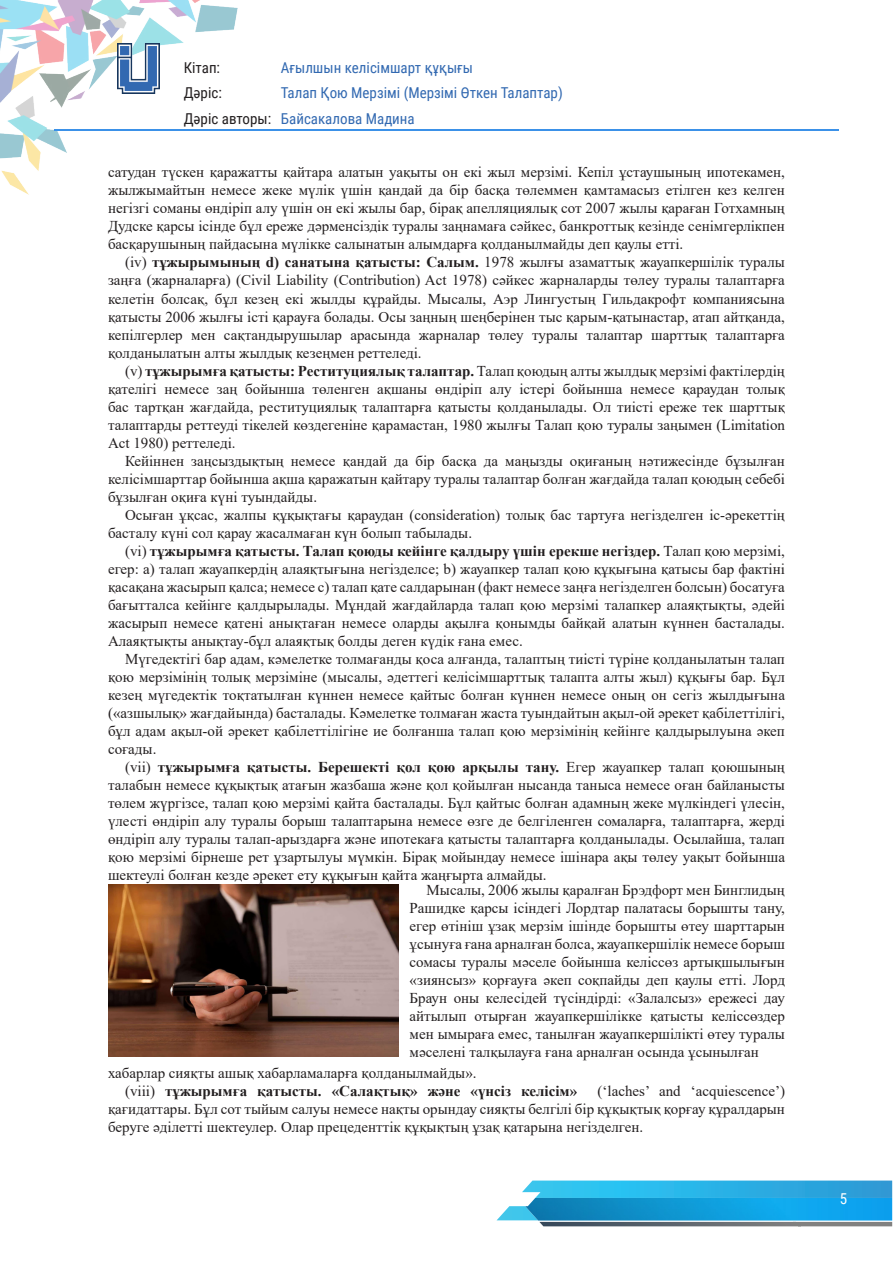
<style>
.page{position:relative;width:893px;height:1263px;background:#fff}
.page>*{position:absolute;margin:0;border:0;box-sizing:border-box;transform-origin:0 0}
.t1{font:15px/18px "Times New Roman";color:#231f20;text-align:justify}
.t2{font:15px/25.5px "Roboto Condensed";color:#3269b1}
.t3{font:700 15px "Times New Roman";color:#231f20}
.t4{font:15px/25.5px "Roboto Condensed";color:#231f20}
.t5{font:15px "Roboto Condensed";color:#fff}
.s1{font-weight:700}
.s2{font-weight:400}
</style>
<div class="page">
<svg style="left:497px;top:1180px;width:395px;height:46px;background:#5bb6d9"></svg>
<img style="left:525px;top:1198px;width:367px;height:22px">
<img style="left:0;top:0;width:238px;height:195px">
<hr style="left:54px;top:129px;width:785px;height:2px;background:#3b91e8">
<img style="left:118px;top:44px;width:41px;height:49px">
<img style="left:109px;top:884px;width:289px;height:173px">
<p class="t4" style="left:184px;top:54px;width:89px">Кітап:<br>Дәріс:<br>Дәріс авторы:</p>
<p class="t2" style="left:281px;top:54px;width:283px">Ағылшын келісімшарт құқығы<br>Талап Қою Мерзімі (Мерзімі Өткен Талаптар)<br>Байсакалова Мадина</p>
<p class="t1" style="left:108px;top:163px;width:678px">сатудан түскен қаражатты қайтара алатын уақыты он екі жыл мерзімі. Кепіл ұстаушының ипотекамен, жылжымайтын немесе жеке мүлік үшін қандай да бір басқа төлеммен қамтамасыз етілген кез келген негізгі соманы өндіріп алу үшін он екі жылы бар, бірақ апелляциялық сот 2007 жылы қараған Готхамның Дудске қарсы ісінде бұл ереже дәрменсіздік туралы заңнамаға сәйкес, банкроттық кезінде сенімгерлікпен басқарушының пайдасына мүлікке салынатын алымдарға қолданылмайды деп қаулы етті.</p>
<p class="t1" style="left:108px;top:253px;width:678px;text-indent:17px">(iv) <span class="s1">тұжырымының d) санатына қатысты: Салым.</span> 1978 жылғы азаматтық жауапкершілік туралы заңға (жарналарға) (Civil Liability (Contribution) Act 1978) сәйкес жарналарды төлеу туралы талаптарға келетін болсақ, бұл кезең екі жылды құрайды. Мысалы, Аэр Лингустың Гильдакрофт компаниясына қатысты 2006 жылғы істі қарауға болады. Осы заңның шеңберінен тыс қарым-қатынастар, атап айтқанда, кепілгерлер мен сақтандырушылар арасында жарналар төлеу туралы талаптар шарттық талаптарға қолданылатын алты жылдық кезеңмен реттеледі.</p>
<p class="t1" style="left:108px;top:361px;width:678px;text-indent:17px">(v) <span class="s1">тұжырымға қатысты: Реституциялық талаптар.</span> Талап қоюдың алты жылдық мерзімі фактілердің қателігі немесе заң бойынша төленген ақшаны өндіріп алу істері бойынша немесе қараудан толық бас тартқан жағдайда, реституциялық талаптарға қатысты қолданылады. Ол тиісті ереже тек шарттық талаптарды реттеуді тікелей көздегеніне қарамастан, 1980 жылғы Талап қою туралы заңымен (Limitation Act 1980) реттеледі.</p>
<p class="t1" style="left:108px;top:451px;width:678px;text-indent:17px">Кейіннен заңсыздықтың немесе қандай да бір басқа да маңызды оқиғаның нәтижесінде бұзылған келісімшарттар бойынша ақша қаражатын қайтару туралы талаптар болған жағдайда талап қоюдың себебі бұзылған оқиға күні туындайды.</p>
<p class="t1" style="left:108px;top:505px;width:678px;text-indent:17px">Осыған ұқсас, жалпы құқықтағы қараудан (consideration) толық бас тартуға негізделген іс-әрекеттің басталу күні сол қарау жасалмаған күн болып табылады.</p>
<p class="t1" style="left:108px;top:541px;width:678px;text-indent:17px">(vi) <span class="s1">тұжырымға қатысты. Талап қоюды кейінге қалдыру үшін ерекше негіздер.</span> Талап қою мерзімі, егер: а) талап жауапкердің алаяқтығына негізделсе; b) жауапкер талап қою құқығына қатысы бар фактіні қасақана жасырып қалса; немесе c) талап қате салдарынан (факт немесе заңға негізделген болсын) босатуға бағытталса кейінге қалдырылады. Мұндай жағдайларда талап қою мерзімі талапкер алаяқтықты, әдейі жасырып немесе қатені анықтаған немесе оларды ақылға қонымды байқай алатын күннен басталады.<br>Алаяқтықты анықтау-бұл алаяқтық болды деген күдік ғана емес.</p>
<p class="t1" style="left:108px;top:649px;width:678px;text-indent:17px">Мүгедектігі бар адам, кәмелетке толмағанды қоса алғанда, талаптың тиісті түріне қолданылатын талап қою мерзімінің толық мерзіміне (мысалы, әдеттегі келісімшарттық талапта алты жыл) құқығы бар. Бұл кезең мүгедектік тоқтатылған күннен немесе қайтыс болған күннен немесе оның он сегіз жылдығына («азшылық» жағдайында) басталады. Кәмелетке толмаған жаста туындайтын ақыл-ой әрекет қабілеттілігі, бұл адам ақыл-ой әрекет қабілеттілігіне ие болғанша талап қою мерзімінің кейінге қалдырылуына әкеп соғады.</p>
<p class="t1" style="left:108px;top:757px;width:678px;text-indent:17px">(vii) <span class="s1">тұжырымға қатысты. Берешекті қол қою арқылы тану.</span> Егер жауапкер талап қоюшының талабын немесе құқықтық атағын жазбаша және қол қойылған нысанда таныса немесе оған байланысты төлем жүргізсе, талап қою мерзімі қайта басталады. Бұл қайтыс болған адамның жеке мүлкіндегі үлесін, үлесті өндіріп алу туралы борыш талаптарына немесе өзге де белгіленген сомаларға, талаптарға, жерді өндіріп алу туралы талап-арыздарға және ипотекаға қатысты талаптарға қолданылады. Осылайша, талап қою мерзімі бірнеше рет ұзартылуы мүмкін. Бірақ мойындау немесе ішінара ақы төлеу уақыт бойынша шектеулі болған кезде әрекет ету құқығын қайта жаңғырта алмайды.</p>
<p class="t1" style="left:410px;top:880px;width:377px;text-indent:17px">Мысалы, 2006 жылы қаралған Брэдфорт мен Бинглидың Рашидке қарсы ісіндегі Лордтар палатасы борышты тану, егер өтініш ұзақ мерзім ішінде борышты өтеу шарттарын ұсынуға ғана арналған болса, жауапкершілік немесе борыш сомасы туралы мәселе бойынша келіссөз артықшылығын «зиянсыз» қорғауға әкеп соқпайды деп қаулы етті. Лорд Браун оны келесідей түсіндірді: «Залалсыз» ережесі дау айтылып отырған жауапкершілікке қатысты келіссөздер мен ымыраға емес, танылған жауапкершілікті өтеу туралы мәселені талқылауға ғана арналған осында ұсынылған</p>
<p class="t1" style="left:108px;top:1063px;width:370px">хабарлар сияқты ашық хабарламаларға қолданылмайды».</p>
<p class="t3" style="left:125px;top:1080px;width:454px"><span class="s2">(viii)</span> тұжырымға қатысты. «Салақтық» және «үнсіз келісім»</p>
<p class="t1" style="left:108px;top:1081px;width:678px;text-indent:490px">(‘laches’ and ‘acquiescence’) қағидаттары. Бұл сот тыйым салуы немесе нақты орындау сияқты белгілі бір құқықтық қорғау құралдарын беруге әділетті шектеулер. Олар прецеденттік құқықтың ұзақ қатарына негізделген.</p>
<p class="t5" style="left:840px;top:1188px;width:9px">5</p>
</div>
